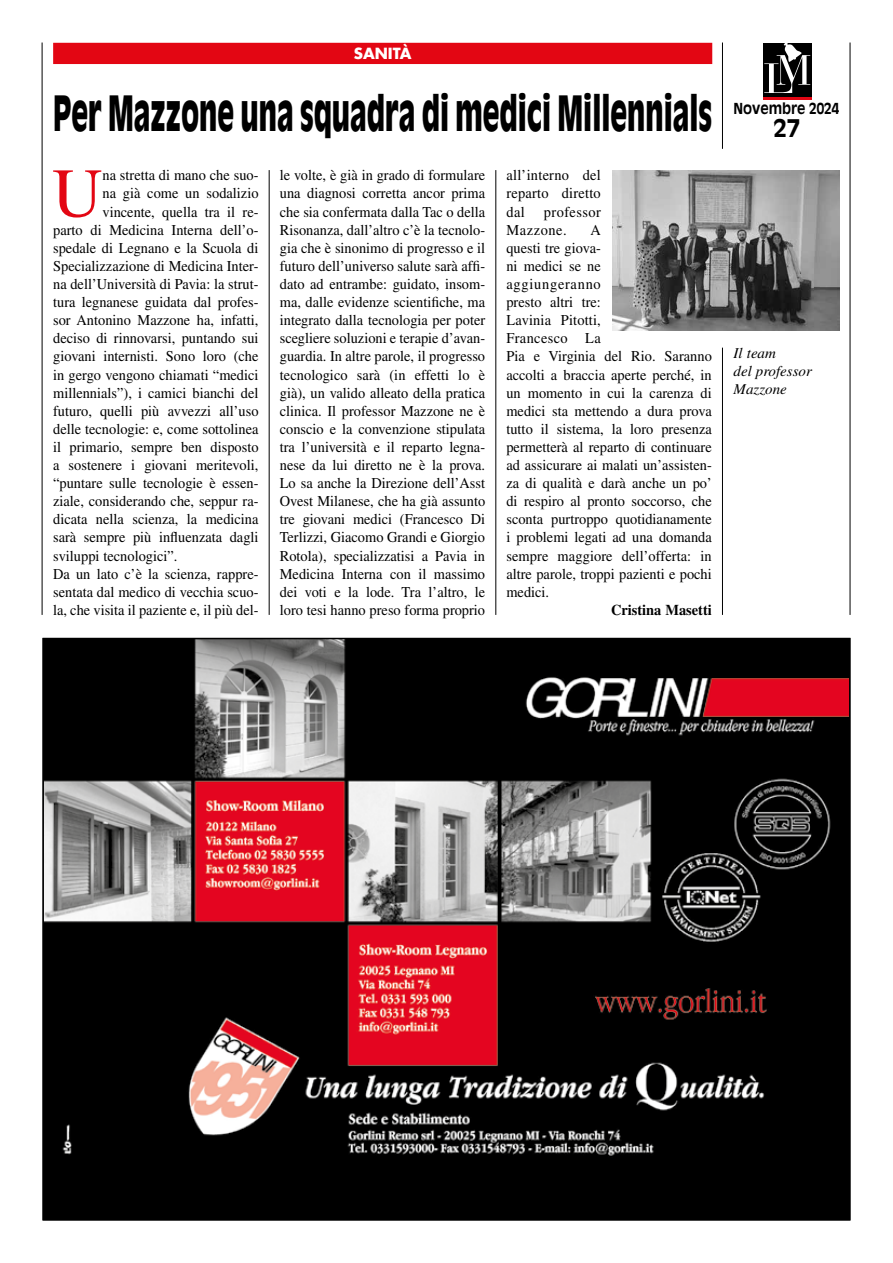
<style>
.page{position:relative;width:893px;height:1263px;background:#fff}
.page>*{position:absolute;margin:0;border:0;box-sizing:border-box;transform-origin:0 0}
.t1{font:69.75px "Times LT Std";color:#e30613}
.t2{font:900 48px "Antique Olive Std";color:#000;scale:.57 1}
.t3{font:700 24px "Antique Olive Std";color:#000}
.t4{font:15px/18.1px "Times LT Std";color:#000;text-align:justify;scale:.96 1}
.t5{font:italic 15px/18px "Times LT Std";color:#000}
.t6{font:15px/18.1px "Times LT Std";letter-spacing:.03em;color:#000;scale:.96 1}
.t7{font:700 15px "Times LT Std";color:#000;scale:.96 1}
.t8{font:700 15px "Antique Olive Std";color:#000;scale:.9 1}
.t9{font:700 15px "Futura Std";color:#fff}
</style>
<div class="page">
<div style="left:763px;top:44px;width:48px;height:54px;background:#000"></div>
<hr style="left:763px;top:98px;width:48px;height:2px;background:#e30613">
<svg style="left:764px;top:43px;width:46px;height:50px"></svg>
<hr style="left:722px;top:43px;width:1px;height:106px;background:#000">
<hr style="left:722px;top:348px;width:1px;height:267px;background:#000">
<hr style="left:850px;top:43px;width:1px;height:572px;background:#000">
<hr style="left:42px;top:43px;width:1px;height:572px;background:#000">
<hr style="left:269px;top:170px;width:1px;height:445px;background:#000">
<hr style="left:495px;top:170px;width:1px;height:445px;background:#000">
<div style="left:53px;top:43px;width:659px;height:21px;background:#e30613"></div>
<img style="left:613px;top:170px;width:227px;height:161px">
<div style="left:43px;top:638px;width:807px;height:582px;background:#000"></div>
<img style="left:45px;top:640px;width:803px;height:516px">
<p class="t9" style="left:354px;top:43px;width:59px">SANITÀ</p>
<h2 class="t2" style="left:53px;top:84px;width:1158px">Per Mazzone una squadra di medici Millennials</h2>
<p class="t4" style="left:506px;top:166px;width:100px">all’interno del reparto diretto dal</p>
<h1 class="t1" style="left:52px;top:154px;width:52px">U</h1>
<p class="t4" style="left:102px;top:166px;width:164px">na stretta di mano che suo-</p>
<p class="t4" style="left:280px;top:166px;width:215px">le volte, è già in grado di formulare una diagnosi corretta ancor prima che sia confermata dalla Tac o della Risonanza, dall’altro c’è la tecnolo&shy;gia che è sinonimo di progresso e il futuro dell’universo salute sarà affi&shy;dato ad entrambe: guidato, insom&shy;ma, dalle evidenze scientifiche, ma integrato dalla tecnologia per poter scegliere soluzioni e terapie d’avan&shy;guardia. In altre parole, il progresso tecnologico sarà (in effetti lo è già), un valido alleato della pratica clinica. Il professor Mazzone ne è conscio e la convenzione stipulata tra l’università e il reparto legna&shy;nese da lui diretto ne è la prova.<br>Lo sa anche la Direzione dell’Asst Ovest Milanese, che ha già assunto tre giovani medici (Francesco Di Terlizzi, Giacomo Grandi e Giorgio Rotola), specializzatisi a Pavia in Medicina Interna con il massimo dei voti e la lode. Tra l’altro, le loro tesi hanno preso forma proprio</p>
<p class="t4" style="left:102px;top:184px;width:164px">na già come un sodalizio</p>
<p class="t4" style="left:102px;top:202px;width:164px">vincente, quella tra il re-</p>
<p class="t4" style="left:53px;top:220px;width:215px">parto di Medicina Interna dell’o-</p>
<p class="t4" style="left:53px;top:239px;width:215px">spedale di Legnano e la Scuola di</p>
<p class="t4" style="left:53px;top:257px;width:215px">Specializzazione di Medicina Inter-</p>
<p class="t4" style="left:53px;top:275px;width:215px">na dell’Università di Pavia: la strut-</p>
<p class="t4" style="left:53px;top:293px;width:215px">tura legnanese guidata dal profes-</p>
<p class="t4" style="left:53px;top:311px;width:215px">sor Antonino Mazzone ha, infatti,</p>
<p class="t4" style="left:53px;top:329px;width:215px">deciso di rinnovarsi, puntando sui</p>
<p class="t4" style="left:53px;top:347px;width:215px">giovani internisti. Sono loro (che</p>
<p class="t4" style="left:53px;top:365px;width:215px">in gergo vengono chiamati “medici</p>
<p class="t4" style="left:53px;top:383px;width:215px">millennials”), i camici bianchi del</p>
<p class="t4" style="left:53px;top:402px;width:215px">futuro, quelli più avvezzi all’uso</p>
<p class="t4" style="left:53px;top:420px;width:215px">delle tecnologie: e, come sottolinea</p>
<p class="t4" style="left:53px;top:438px;width:215px">il primario, sempre ben disposto</p>
<p class="t4" style="left:53px;top:456px;width:215px">a sostenere i giovani meritevoli,</p>
<p class="t4" style="left:53px;top:474px;width:215px">“puntare sulle tecnologie è essen-</p>
<p class="t4" style="left:53px;top:492px;width:215px">ziale, considerando che, seppur ra-</p>
<p class="t4" style="left:53px;top:510px;width:215px">dicata nella scienza, la medicina</p>
<p class="t4" style="left:53px;top:528px;width:215px">sarà sempre più influenzata dagli</p>
<p class="t4" style="left:53px;top:546px;width:131px">sviluppi tecnologici”.</p>
<p class="t4" style="left:53px;top:564px;width:215px">Da un lato c’è la scienza, rappre-</p>
<p class="t4" style="left:53px;top:583px;width:215px">sentata dal medico di vecchia scuo-</p>
<p class="t4" style="left:53px;top:601px;width:215px">la, che visita il paziente e, il più del-</p>
<p class="t6" style="left:506px;top:202px;width:100px;text-indent:38px">professor<br>Mazzone.</p>
<p class="t4" style="left:506px;top:220px;width:215px;text-align:left;text-indent:84px">A<br>questi tre giova-<br>ni medici se ne<br>aggiungeranno<br>presto altri tre:<br>Lavinia Pitotti,<br>Francesco La<br>Pia e Virginia del Rio. Saranno accolti a braccia aperte perché, in un momento in cui la carenza di medici sta mettendo a dura prova tutto il sistema, la loro presenza permetterà al reparto di continuare ad assicurare ai malati un’assisten&shy;za di qualità e darà anche un po’ di respiro al pronto soccorso, che sconta purtroppo quotidianamente i problemi legati ad una domanda sempre maggiore dell’offerta: in altre parole, troppi pazienti e pochi medici.</p>
<p class="t7" style="left:611px;top:601px;width:106px">Cristina Masetti</p>
<p class="t8" style="left:733px;top:99px;width:119px">Novembre 2024</p>
<h3 class="t3" style="left:773px;top:113px;width:28px">27</h3>
<p class="t5" style="left:733px;top:344px;width:80px">Il team<br>del professor<br>Mazzone</p>
</div>
